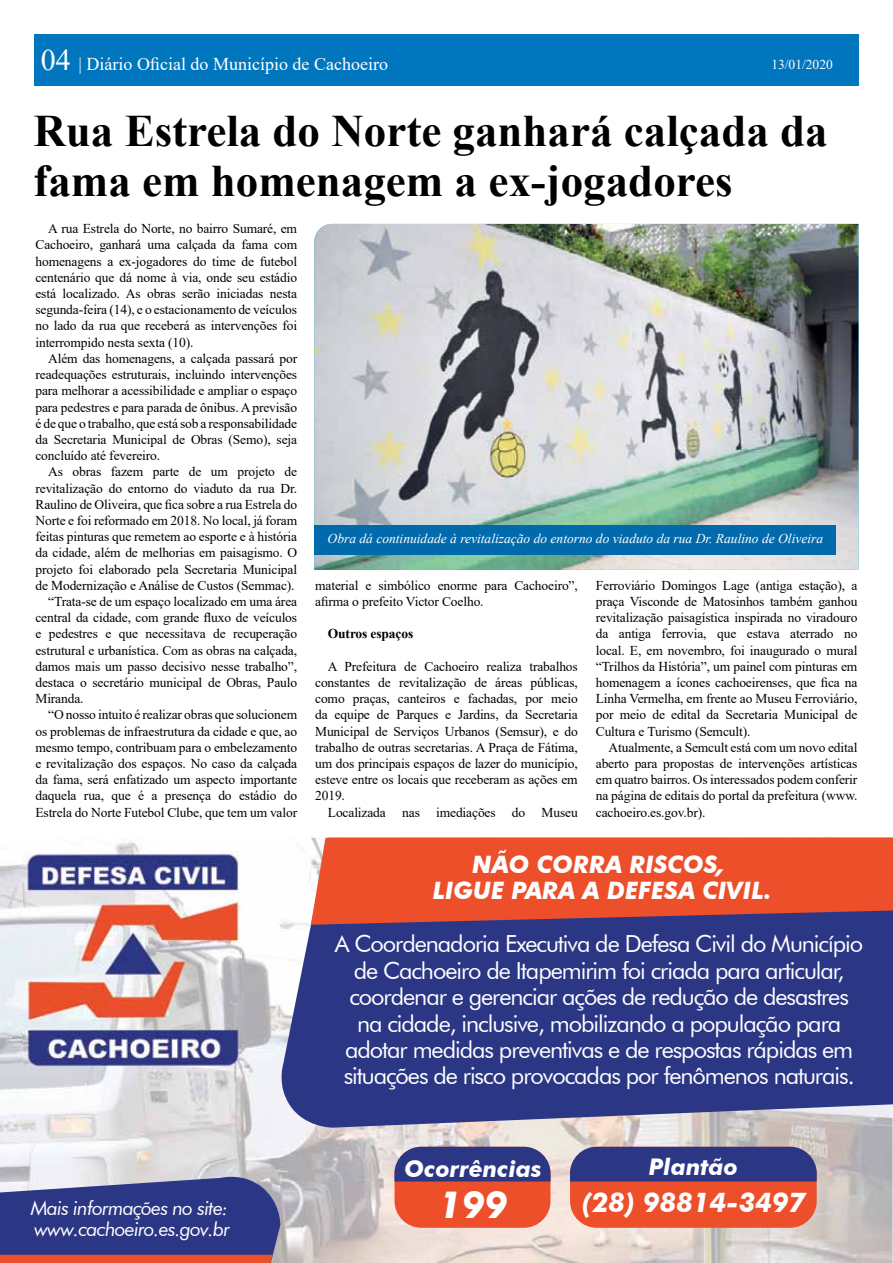
<style>
.page{position:relative;width:893px;height:1263px;background:#fff}
.page>*{position:absolute;margin:0;border:0;box-sizing:border-box;transform-origin:0 0}
.t1{font:700 45px/49.5px "Times New Roman";color:#000}
.t2{font:italic 700 37.5px "Futura BT";color:#fff}
.t3{font:italic 700 27.3px "Futura BT";color:#fff}
.t4{font:italic 700 24px/26.4px "Futura BT";color:#fff;text-align:center}
.t5{font:23.55px/26.4px "Futura BT";letter-spacing:-.045em;color:#fff;text-align:center}
.t6{font:italic 700 22.95px "Futura BT";color:#fff}
.t7{font:italic 19.5px/21px "Futura BT";letter-spacing:-.04em;color:#fff}
.t8{font:18px "Times New Roman";color:#fff}
.t9{font:13.5px/16.2px "Times New Roman";letter-spacing:-.01em;color:#000;text-align:justify}
.t10{font:italic 13.5px "Times New Roman";color:#fff}
.t11{font:700 13.5px "Times New Roman";letter-spacing:-.01em;color:#000}
.t12{font:13.5px "Times New Roman";color:#fff}
.s1{font-size:30px}
</style>
<div class="page">
<div style="left:34px;top:34px;width:824px;height:52px;background:#0076be"></div>
<img style="left:314px;top:224px;width:544px;height:346px">
<div style="left:315px;top:525px;width:521px;height:29px;background:#006aac"></div>
<img style="left:0;top:842px;width:892px;height:421px">
<svg style="left:278px;top:842px;width:615px;height:286px;background:#3e488e"></svg>
<svg style="left:311px;top:838px;width:582px;height:87px;background:#db4f35"></svg>
<div style="left:394px;top:1147px;width:156px;height:81px;background:#ec4f2a;border-radius:27px"></div>
<div style="left:394px;top:1147px;width:156px;height:34px;background:#2b3785"></div>
<div style="left:570px;top:1147px;width:247px;height:81px;background:#ec4f2a;border-radius:27px"></div>
<div style="left:570px;top:1147px;width:247px;height:34px;background:#2b3785"></div>
<img style="left:24px;top:851px;width:218px;height:218px">
<svg style="left:0;top:1173px;width:280px;height:90px;background:#544f89"></svg>
<h3 class="t8" style="left:41px;top:51px;width:349px"><span class="s1">04</span> | Diário Oficial do Município de Cachoeiro</h3>
<p class="t12" style="left:771px;top:54px;width:63px">13/01/2020</p>
<h1 class="t1" style="left:33px;top:105px;width:796px">Rua Estrela do Norte ganhará calçada da fama em homenagem a ex-jogadores</h1>
<p class="t9" style="left:35px;top:220px;width:263px;text-indent:13px">A rua Estrela do Norte, no bairro Sumaré, em Cachoeiro, ganhará uma calçada da fama com homenagens a ex-jogadores do time de futebol centenário que dá nome à via, onde seu estádio está localizado. As obras serão iniciadas nesta segunda-feira (14), e o estacionamento de veículos no lado da rua que receberá as intervenções foi interrompido nesta sexta (10).</p>
<p class="t9" style="left:35px;top:350px;width:263px;text-indent:13px">Além das homenagens, a calçada passará por readequações estruturais, incluindo intervenções para melhorar a acessibilidade e ampliar o espaço para pedestres e para parada de ônibus. A previsão é de que o trabalho, que está sob a responsabilidade da Secretaria Municipal de Obras (Semo), seja concluído até fevereiro.</p>
<p class="t9" style="left:48px;top:463px;width:250px">As obras fazem parte de um projeto de</p>
<p class="t9" style="left:35px;top:479px;width:263px">revitalização do entorno do viaduto da rua Dr.</p>
<p class="t9" style="left:35px;top:496px;width:263px">Raulino de Oliveira, que fica sobre a rua Estrela do</p>
<p class="t9" style="left:35px;top:512px;width:263px">Norte e foi reformado em 2018. No local, já foram</p>
<p class="t9" style="left:35px;top:528px;width:263px">feitas pinturas que remetem ao esporte e à história</p>
<p class="t9" style="left:35px;top:544px;width:263px">da cidade, além de melhorias em paisagismo. O</p>
<p class="t9" style="left:35px;top:560px;width:263px">projeto foi elaborado pela Secretaria Municipal</p>
<p class="t9" style="left:35px;top:577px;width:261px">de Modernização e Análise de Custos (Semmac).</p>
<p class="t9" style="left:48px;top:593px;width:250px">“Trata-se de um espaço localizado em uma área</p>
<p class="t9" style="left:35px;top:609px;width:263px">central da cidade, com grande fluxo de veículos</p>
<p class="t9" style="left:35px;top:625px;width:263px">e pedestres e que necessitava de recuperação</p>
<p class="t9" style="left:35px;top:641px;width:263px">estrutural e urbanística. Com as obras na calçada,</p>
<p class="t9" style="left:35px;top:658px;width:263px">damos mais um passo decisivo nesse trabalho”,</p>
<p class="t9" style="left:35px;top:674px;width:263px">destaca o secretário municipal de Obras, Paulo</p>
<p class="t9" style="left:35px;top:690px;width:50px">Miranda.</p>
<p class="t9" style="left:48px;top:706px;width:250px">“O nosso intuito é realizar obras que solucionem</p>
<p class="t9" style="left:35px;top:722px;width:263px">os problemas de infraestrutura da cidade e que, ao</p>
<p class="t9" style="left:35px;top:739px;width:263px">mesmo tempo, contribuam para o embelezamento</p>
<p class="t9" style="left:35px;top:755px;width:263px">e revitalização dos espaços. No caso da calçada</p>
<p class="t9" style="left:35px;top:771px;width:263px">da fama, será enfatizado um aspecto importante</p>
<p class="t9" style="left:35px;top:787px;width:263px">daquela rua, que é a presença do estádio do</p>
<p class="t9" style="left:35px;top:803px;width:263px">Estrela do Norte Futebol Clube, que tem um valor</p>
<p class="t10" style="left:328px;top:529px;width:497px">Obra dá continuidade à revitalização do entorno do viaduto da rua Dr. Raulino de Oliveira</p>
<p class="t9" style="left:315px;top:577px;width:264px">material e simbólico enorme para Cachoeiro”, afirma o prefeito Victor Coelho.</p>
<p class="t11" style="left:328px;top:624px;width:87px">Outros espaços</p>
<p class="t9" style="left:315px;top:658px;width:264px;text-indent:13px">A Prefeitura de Cachoeiro realiza trabalhos constantes de revitalização de áreas públicas, como praças, canteiros e fachadas, por meio da equipe de Parques e Jardins, da Secretaria Municipal de Serviços Urbanos (Semsur), e do trabalho de outras secretarias. A Praça de Fátima, um dos principais espaços de lazer do município, esteve entre os locais que receberam as ações em 2019.</p>
<p class="t9" style="left:328px;top:803px;width:251px">Localizada nas imediações do Museu</p>
<p class="t9" style="left:596px;top:577px;width:263px">Ferroviário Domingos Lage (antiga estação), a praça Visconde de Matosinhos também ganhou revitalização paisagística inspirada no viradouro da antiga ferrovia, que estava aterrado no local. E, em novembro, foi inaugurado o mural “Trilhos da História”, um painel com pinturas em homenagem a ícones cachoeirenses, que fica na Linha Vermelha, em frente ao Museu Ferroviário, por meio de edital da Secretaria Municipal de Cultura e Turismo (Semcult).</p>
<p class="t9" style="left:596px;top:739px;width:263px;text-indent:13px">Atualmente, a Semcult está com um novo edital aberto para propostas de intervenções artísticas em quatro bairros. Os interessados podem conferir na página de editais do portal da prefeitura (www. cachoeiro.es.gov.br).</p>
<h3 class="t4" style="left:433px;top:851px;width:340px">NÃO CORRA RISCOS,<br>LIGUE PARA A DEFESA CIVIL.</h3>
<h3 class="t7" style="left:31px;top:1198px;width:201px">Mais informações no site: www.cachoeiro.es.gov.br</h3>
<p class="t5" style="left:335px;top:931px;width:530px">A Coordenadoria Executiva de Defesa Civil do Município de Cachoeiro de Itapemirim foi criada para articular, coordenar e gerenciar ações de redução de desastres na cidade, inclusive, mobilizando a população para adotar medidas preventivas e de respostas rápidas em situações de risco provocadas por fenômenos naturais.</p>
<h3 class="t6" style="left:404px;top:1155px;width:139px">Ocorrências</h3>
<h2 class="t2" style="left:439px;top:1182px;width:70px">199</h2>
<h3 class="t6" style="left:649px;top:1153px;width:91px">Plantão</h3>
<h3 class="t3" style="left:582px;top:1186px;width:225px">(28) 98814-3497</h3>
</div>
